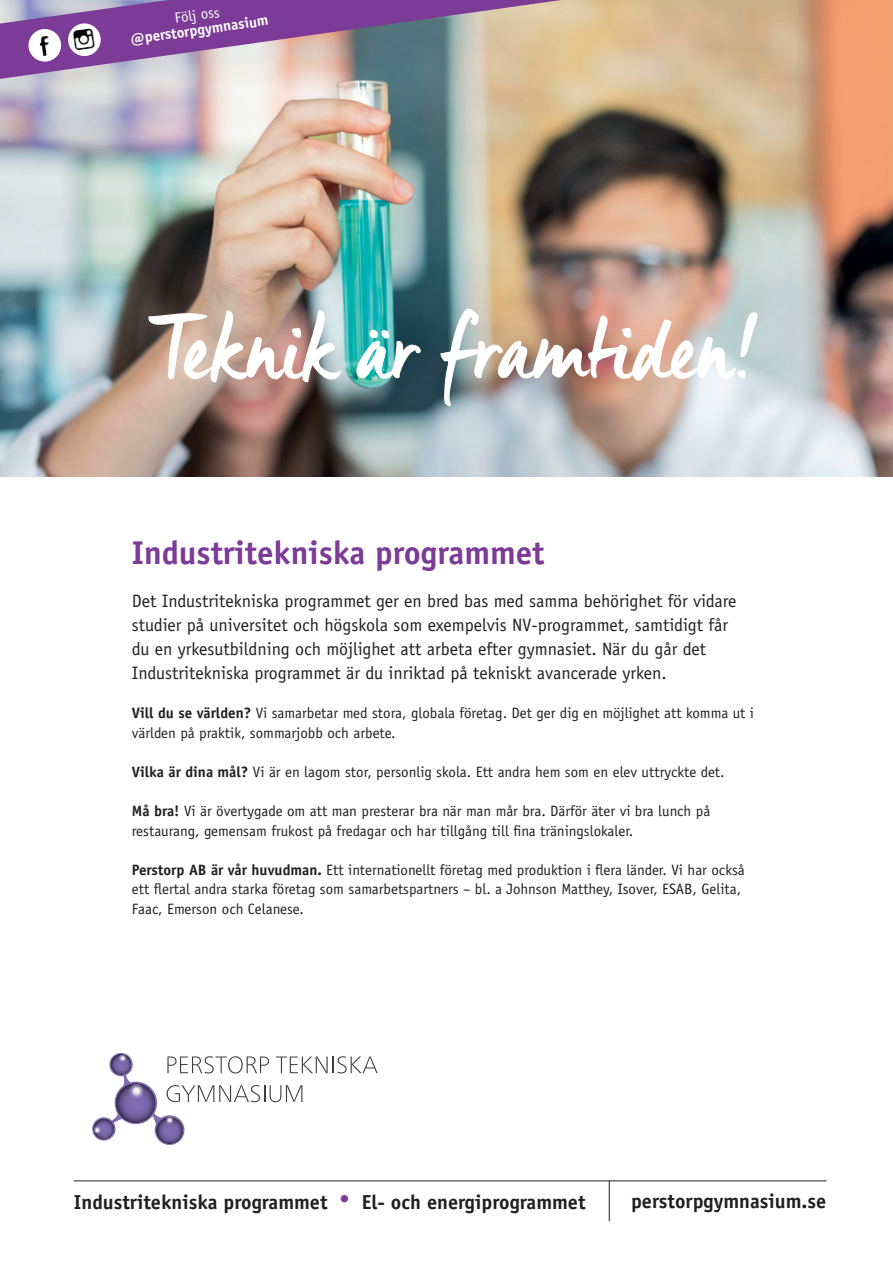
<style>
.page{position:relative;width:893px;height:1263px;background:#fff}
.page>*{position:absolute;margin:0;border:0;box-sizing:border-box;transform-origin:0 0}
.t1{font:88.05px "Manus Smooth";letter-spacing:.01em;color:#fff}
.t2{font:700 33px "Officina Sans Std";color:#7c3b97}
.t3{font:700 20.25px "Officina Sans Std";color:#231f20}
.t4{font:18px/24px "Officina Sans Std";color:#231f20}
.t5{font:15px/19.5px "Officina Sans Std";color:#231f20}
.t6{font:700 14.85px "Officina Sans Std";color:#fff}
.t7{font:14.85px "Officina Sans Std";color:#fff}
.s1{font-weight:700}
.s2{color:#7c3b97}
</style>
<div class="page">
<img style="left:0;top:0;width:893px;height:476px">
<svg style="left:92px;top:1053px;width:286px;height:92px"></svg>
<hr style="left:74px;top:1180px;width:752px;height:1px;background:#231f20">
<hr style="left:609px;top:1181px;width:1px;height:40px;background:#231f20">
<svg style="left:0;top:0;width:561px;height:79px"></svg>
<img style="left:39px;top:36px;width:12px;height:20px">
<p class="t7" style="left:174px;top:9px;width:47px;rotate:-8deg">Följ oss</p>
<p class="t6" style="left:129px;top:30px;width:141px;rotate:-8deg">@perstorpgymnasium</p>
<p class="t1" style="left:148px;top:296px;width:609px">Teknik är framtiden!</p>
<p class="t2" style="left:132px;top:532px;width:414px">Industritekniska programmet</p>
<p class="t4" style="left:132px;top:589px;width:606px">Det Industritekniska programmet ger en bred bas med samma behörighet för vidare studier på universitet och högskola som exempelvis NV-programmet, samtidigt får</p>
<p class="t4" style="left:132px;top:637px;width:576px">du en yrkesutbildning och möjlighet att arbeta efter gymnasiet. När du går det</p>
<p class="t4" style="left:132px;top:661px;width:537px">Industritekniska programmet är du inriktad på tekniskt avancerade yrken.</p>
<p class="t5" style="left:132px;top:704px;width:624px"><span class="s1">Vill du se världen?</span> Vi samarbetar med stora, globala företag. Det ger dig en möjlighet att komma ut i världen på praktik, sommarjobb och arbete.</p>
<p class="t5" style="left:132px;top:762px;width:594px"><span class="s1">Vilka är dina mål?</span> Vi är en lagom stor, personlig skola. Ett andra hem som en elev uttryckte det.</p>
<p class="t5" style="left:132px;top:801px;width:580px"><span class="s1">Må bra!</span> Vi är övertygade om att man presterar bra när man mår bra. Därför äter vi bra lunch på restaurang, gemensam frukost på fredagar och har tillgång till fina träningslokaler.</p>
<p class="t5" style="left:132px;top:860px;width:614px"><span class="s1">Perstorp AB är vår huvudman.</span> Ett internationellt företag med produktion i flera länder. Vi har också ett flertal andra starka företag som samarbetspartners – bl. a Johnson Matthey, Isover, ESAB, Gelita,<br>Faac, Emerson och Celanese.</p>
<p class="t3" style="left:74px;top:1189px;width:513px">Industritekniska programmet <span class="s2">•</span> El- och energiprogrammet</p>
<p class="t3" style="left:631px;top:1188px;width:197px">perstorpgymnasium.se</p>
</div>
